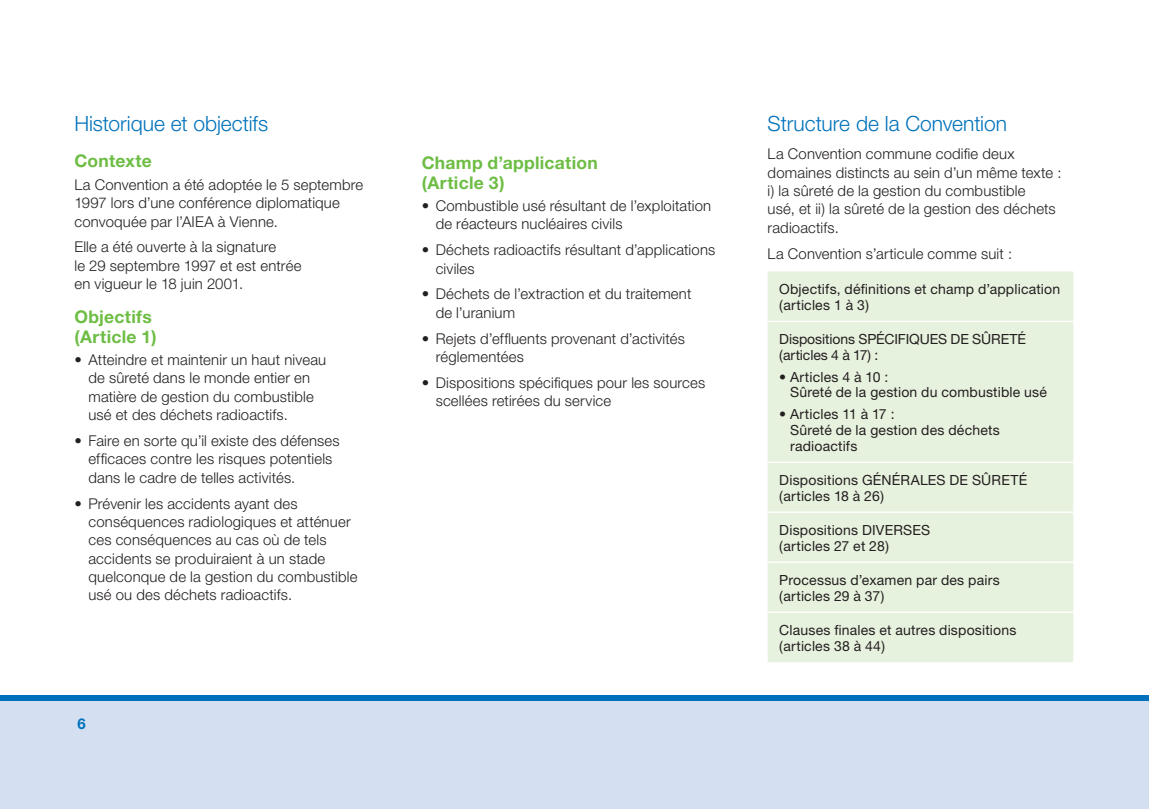
<style>
.page{position:relative;width:1149px;height:809px;background:#fff}
.page>*{position:absolute;margin:0;border:0;box-sizing:border-box;transform-origin:0 0}
.Subhead{font:300 21px "Helvetica Neue";color:#0072bc}
.Subhead_2{font:700 17.5px/19.2px "Helvetica Neue";letter-spacing:.015em;color:#6dbd44}
.t1{font:300 14.88px/18.4px "Helvetica Neue";letter-spacing:.015em;color:#231f20}
.t2{font:700 14.88px "Helvetica Neue";color:#0072bc}
.t3{font:14px/15.8px "Helvetica Neue";letter-spacing:.015em;color:#231f20}
.t4{font:14px/15.8px "Helvetica Neue";letter-spacing:-.005em;color:#231f20}
</style>
<div class="page">
<div style="left:0;top:698px;width:1148px;height:111px;background:#d4e0f1"></div>
<div style="left:0;top:694px;width:1148px;height:6px;background:#0072bc"></div>
<div style="left:767px;top:271px;width:306px;height:391px;background:#e7f2de"></div>
<hr style="left:767px;top:321px;width:306px;height:1px;background:#fff">
<hr style="left:767px;top:461px;width:306px;height:2px;background:#fff">
<hr style="left:767px;top:511px;width:306px;height:2px;background:#fff">
<hr style="left:767px;top:561px;width:306px;height:2px;background:#fff">
<hr style="left:767px;top:611px;width:306px;height:2px;background:#fff">
<p class="Subhead" style="left:74px;top:110px;width:195px">Historique et objectifs</p>
<p class="Subhead_2" style="left:74px;top:151px;width:79px">Contexte</p>
<p class="t1" style="left:74px;top:175px;width:290px">La Convention a été adoptée le 5 septembre<br>1997 lors d’une conférence diplomatique convoquée par l’AIEA à Vienne.</p>
<p class="t1" style="left:74px;top:238px;width:228px">Elle a été ouverte à la signature<br>le 29 septembre 1997 et est entrée en vigueur le 18 juin 2001.</p>
<p class="Subhead_2" style="left:74px;top:307px;width:84px">Objectifs (Article 1)</p>
<p class="t1" style="left:88px;top:350px;width:239px;text-indent:-14px">• Atteindre et maintenir un haut niveau de sûreté dans le monde entier en matière de gestion du combustible usé et des déchets radioactifs.</p>
<p class="t1" style="left:88px;top:431px;width:253px;text-indent:-14px">• Faire en sorte qu’il existe des défenses efficaces contre les risques potentiels dans le cadre de telles activités.</p>
<p class="t1" style="left:88px;top:494px;width:271px;text-indent:-14px">• Prévenir les accidents ayant des conséquences radiologiques et atténuer ces conséquences au cas où de tels accidents se produiraient à un stade quelconque de la gestion du combustible usé ou des déchets radioactifs.</p>
<p class="t2" style="left:77px;top:715px;width:10px">6</p>
<p class="Subhead_2" style="left:421px;top:153px;width:178px">Champ d’application (Article 3)</p>
<p class="t1" style="left:435px;top:196px;width:277px;text-indent:-14px">• Combustible usé résultant de l’exploitation de réacteurs nucléaires civils</p>
<p class="t1" style="left:435px;top:240px;width:281px;text-indent:-14px">• Déchets radioactifs résultant d’applications civiles</p>
<p class="t1" style="left:435px;top:285px;width:257px;text-indent:-14px">• Déchets de l’extraction et du traitement de l’uranium</p>
<p class="t1" style="left:435px;top:329px;width:251px;text-indent:-14px">• Rejets d’effluents provenant d’activités réglementées</p>
<p class="t1" style="left:435px;top:373px;width:271px;text-indent:-14px">• Dispositions spécifiques pour les sources scellées retirées du service</p>
<p class="Subhead" style="left:767px;top:110px;width:241px">Structure de la Convention</p>
<p class="t1" style="left:767px;top:144px;width:295px">La Convention commune codifie deux domaines distincts au sein d’un même texte : i) la sûreté de la gestion du combustible<br>usé, et ii) la sûreté de la gestion des déchets radioactifs.</p>
<p class="t1" style="left:767px;top:244px;width:246px">La Convention s’articule comme suit :</p>
<p class="t3" style="left:779px;top:281px;width:282px">Objectifs, définitions et champ d’application (articles 1 à 3)</p>
<p class="t4" style="left:779px;top:331px;width:248px">Dispositions SPÉCIFIQUES DE SÛRETÉ (articles 4 à 17) :</p>
<p class="t3" style="left:790px;top:368px;width:258px;text-indent:-11px">• Articles 4 à 10 :<br>Sûreté de la gestion du combustible usé</p>
<p class="t3" style="left:790px;top:406px;width:211px;text-indent:-11px">• Articles 11 à 17 :<br>Sûreté de la gestion des déchets radioactifs</p>
<p class="t3" style="left:779px;top:472px;width:249px">Dispositions GÉNÉRALES DE SÛRETÉ (articles 18 à 26)</p>
<p class="t3" style="left:779px;top:522px;width:152px">Dispositions DIVERSES (articles 27 et 28)</p>
<p class="t3" style="left:779px;top:571px;width:222px">Processus d’examen par des pairs (articles 29 à 37)</p>
<p class="t3" style="left:779px;top:621px;width:239px">Clauses finales et autres dispositions (articles 38 à 44)</p>
</div>
